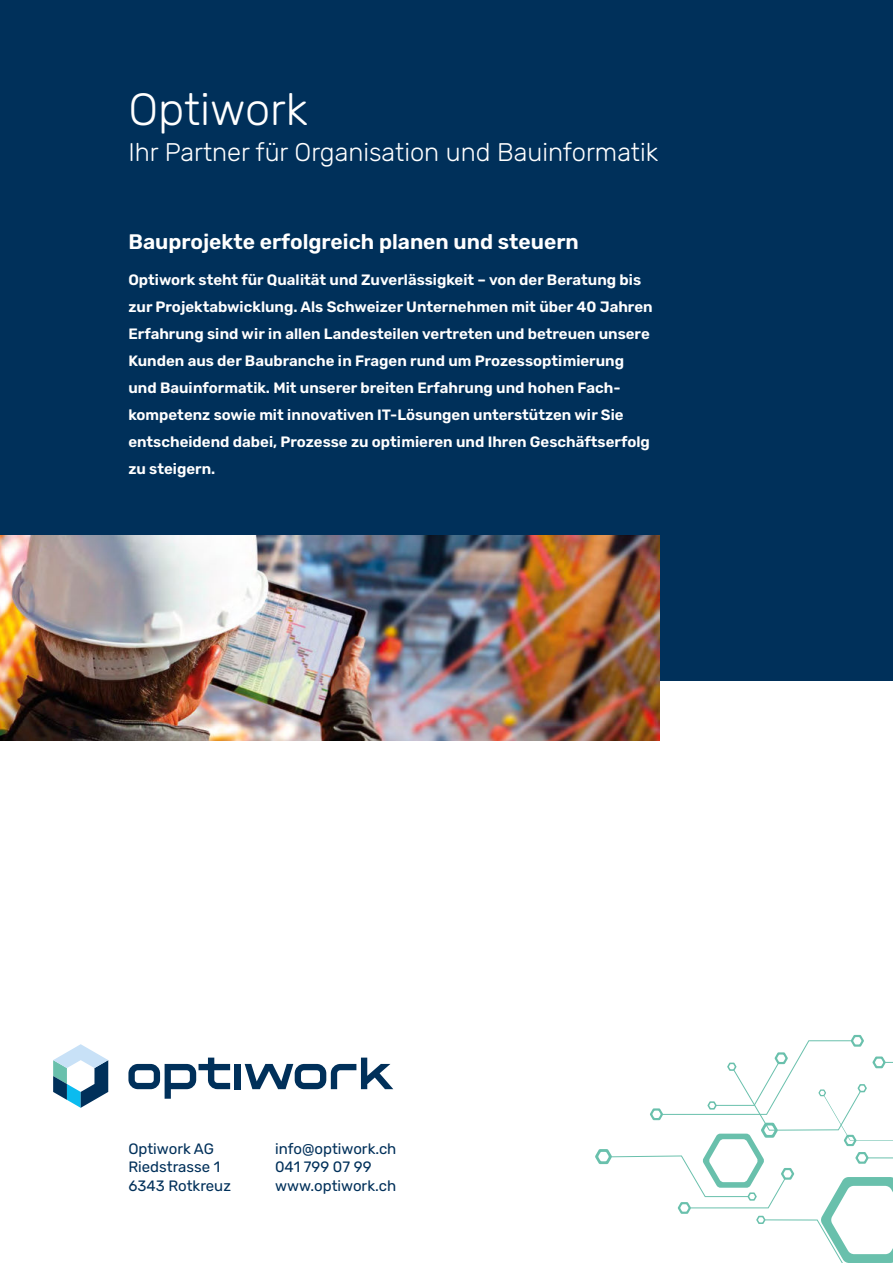
<style>
.page{position:relative;width:893px;height:1263px;background:#fff}
.page>*{position:absolute;margin:0;border:0;box-sizing:border-box;transform-origin:0 0}
.t1{font:300 45px "Rubik";color:#fff}
.t2{font:300 25.5px "Rubik";color:#fff}
.t3{font:600 21px "Rubik";color:#fff}
.t4{font:600 15px/27px "Rubik";color:#fff}
.t5{font:15px/18.8px "Rubik";color:#00305a}
</style>
<div class="page">
<div style="left:0;top:0;width:893px;height:680px;background:#00305a"></div>
<svg style="left:128px;top:1057px;width:102px;height:42px"></svg>
<div style="left:235px;top:1064px;width:6px;height:25px;background:#00305a"></div>
<svg style="left:245px;top:1057px;width:148px;height:32px"></svg>
<svg style="left:53px;top:1044px;width:55px;height:64px"></svg>
<svg style="left:595px;top:1034px;width:298px;height:229px"></svg>
<svg style="left:595px;top:1034px;width:236px;height:55px"></svg>
<img style="left:0;top:536px;width:659px;height:204px">
<h1 class="t1" style="left:128px;top:88px;width:181px">Optiwork</h1>
<h2 class="t2" style="left:128px;top:140px;width:531px">Ihr Partner für Organisation und Bauinformatik</h2>
<h3 class="t3" style="left:128px;top:232px;width:452px">Bauprojekte erfolgreich planen und steuern</h3>
<p class="t4" style="left:128px;top:267px;width:526px">Optiwork steht für Qualität und Zuverlässigkeit – von der Beratung bis zur Projektabwicklung. Als Schweizer Unternehmen mit über 40 Jahren Erfahrung sind wir in allen Landesteilen vertreten und betreuen unsere Kunden aus der Baubranche in Fragen rund um Prozessoptimierung und Bauinformatik. Mit unserer breiten Erfahrung und hohen Fach&shy;kompetenz sowie mit innovativen IT-Lösungen unterstützen wir Sie entscheidend dabei, Prozesse zu optimieren und Ihren Geschäftserfolg zu steigern.</p>
<p class="t5" style="left:128px;top:1139px;width:104px">Optiwork AG<br>Riedstrasse 1<br>6343 Rotkreuz</p>
<p class="t5" style="left:275px;top:1139px;width:123px">info@optiwork.ch<br>041 799 07 99 www.optiwork.ch</p>
</div>
